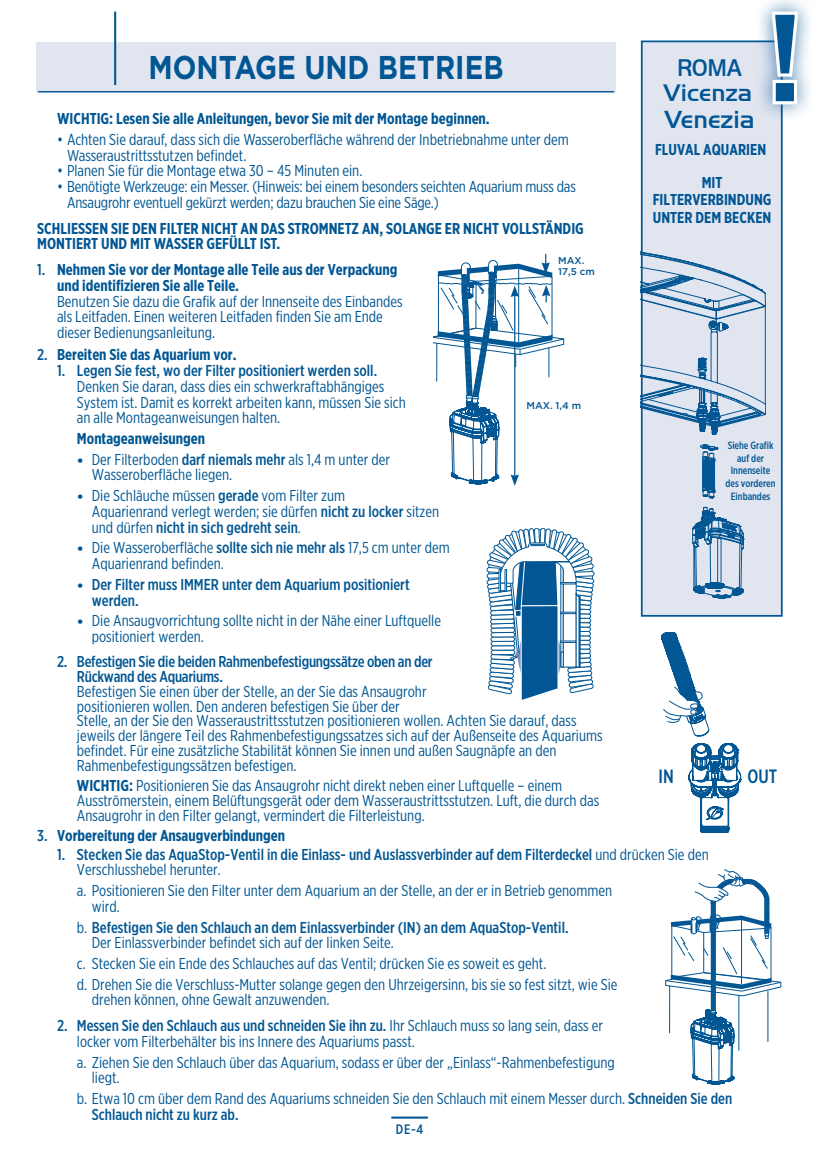
<style>
.page{position:relative;width:819px;height:1166px;background:#fff}
.page>*{position:absolute;margin:0;border:0;box-sizing:border-box;transform-origin:0 0}
.regular_body_text{font:700 123.38px "Gotham X Narrow";color:#015693}
.t1{font:700 32.9px "Gotham";color:#015693;scale:.85 1}
.t2{font:500 25.72px "Handel Gothic";color:#015693}
.t3{font:500 25.03px "Handel Got D";color:#015693;scale:.86 1}
.t4{font:500 24.85px "Handel Gothic";color:#015693}
.regular_body_text-2{font:500 19.25px "Gotham X Narrow";color:#015693}
.Indent_regular_te{font:15.75px/15.8px "Gotham X Narrow";color:#015693}
.regular_body_text-3{font:700 15.75px/15.8px "Gotham X Narrow";color:#015693}
.t5{font:500 15.75px/15.8px "Gotham X Narrow";color:#015693}
.regular_body_text-4{font:15.75px/15.8px "Gotham X Narrow";color:#015693}
.t6{font:500 13.65px "Gotham X Narrow";color:#015693}
.t7{font:500 10.5px/12.6px "Gotham X Narrow";color:#015693;text-align:center}
.callouts{font:500 9.8px/11.9px "Gotham";color:#015693}
.s1{font-weight:500}
.s2{font-family:"Calibri";font-size:14px}
.s3{font-family:"Calibri";font-weight:400;font-size:14px}
.s4{font-weight:700}
.s5{font-weight:400}
</style>
<div class="page">
<div style="left:37px;top:42px;width:579px;height:51px;background:#e1e5f0"></div>
<svg style="left:433px;top:254px;width:131px;height:232px"></svg>
<svg style="left:487px;top:528px;width:107px;height:172px"></svg>
<svg style="left:661px;top:632px;width:79px;height:200px"></svg>
<svg style="left:665px;top:869px;width:116px;height:216px"></svg>
<hr style="left:38px;top:91px;width:576px;height:1px;background:#015693">
<hr style="left:114px;top:12px;width:2px;height:73px;background:#015693">
<hr style="left:391px;top:1116px;width:37px;height:2px;background:#015693">
<div style="left:640px;top:41px;width:142px;height:576px;background:#e1e5f0;border:2px solid #015693"></div>
<div style="left:754px;top:0;width:61px;height:123px;background:#015693;opacity:.75"></div>
<svg style="left:768px;top:8px;width:33px;height:100px"></svg>
<svg style="left:640px;top:245px;width:125px;height:353px"></svg>
<p class="regular_body_text" style="left:768px;top:-18px;width:34px">!</p>
<p class="t1" style="left:148px;top:46px;width:419px">MONTAGE UND BETRIEB</p>
<p class="t3" style="left:677px;top:53px;width:76px">ROMA</p>
<p class="t4" style="left:663px;top:78px;width:91px">Vicenza</p>
<p class="t2" style="left:664px;top:104px;width:92px">Venezia</p>
<p class="regular_body_text-3" style="left:57px;top:111px;width:434px">WICHTIG: Lesen Sie alle Anleitungen, bevor Sie mit der Montage beginnen.</p>
<p class="Indent_regular_te" style="left:67px;top:131px;width:503px;text-indent:-10px">• Achten Sie darauf, dass sich die Wasseroberfläche während der Inbetriebnahme unter dem<br>Wasseraustrittsstutzen befindet.</p>
<p class="Indent_regular_te" style="left:57px;top:163px;width:307px">• Planen Sie für die Montage etwa 30 – 45 Minuten ein.</p>
<p class="Indent_regular_te" style="left:67px;top:179px;width:510px;text-indent:-10px">• Benötigte Werkzeuge: ein Messer. (Hinweis: bei einem besonders seichten Aquarium muss das<br>Ansaugrohr eventuell gekürzt werden; dazu brauchen Sie eine Säge.)</p>
<p class="regular_body_text-3" style="left:37px;top:220px;width:548px">SCHLIESSEN SIE DEN FILTER NICHT AN DAS STROMNETZ AN, SOLANGE ER NICHT VOLLSTÄNDIG<br>MONTIERT UND MIT WASSER GEFÜLLT IST.</p>
<p class="regular_body_text-3" style="left:57px;top:261px;width:342px;text-indent:-20px"><span class="s1">1.</span> Nehmen Sie vor der Montage alle Teile aus der Verpackung und identifizieren Sie alle Teile.</p>
<p class="regular_body_text-4" style="left:57px;top:293px;width:347px">Benutzen Sie dazu die Grafik auf der Innenseite des Einbandes als Leitfaden. Einen weiteren Leitfaden finden Sie am Ende dieser Bedienungsanleitung.</p>
<p class="regular_body_text-3" style="left:37px;top:347px;width:201px"><span class="s1">2.</span> Bereiten Sie das Aquarium vor.</p>
<p class="Indent_regular_te" style="left:77px;top:362px;width:330px;text-indent:-20px"><span class="s1">1. Legen Sie fest, wo der Filter positioniert werden soll.<br></span>Denken Sie daran, dass dies ein schwerkraftabhängiges System ist. Damit es korrekt arbeiten kann, müssen Sie sich an alle Montageanweisungen halten.</p>
<p class="regular_body_text-3" style="left:77px;top:430px;width:130px">Montageanweisungen</p>
<p class="Indent_regular_te" style="left:92px;top:451px;width:300px;text-indent:-15px"><span class="s2">•</span> Der Filterboden <span class="s1">darf niemals mehr</span> als 1,4 m unter der<br>Wasseroberfläche liegen.</p>
<p class="Indent_regular_te" style="left:92px;top:487px;width:349px;text-indent:-15px"><span class="s2">•</span> Die Schläuche müssen <span class="s1">gerade</span> vom Filter zum<br>Aquarienrand verlegt werden; sie dürfen <span class="s1">nicht zu locker</span> sitzen und dürfen <span class="s1">nicht in sich gedreht sein</span>.</p>
<p class="Indent_regular_te" style="left:92px;top:540px;width:359px;text-indent:-15px"><span class="s2">•</span> Die Wasseroberfläche <span class="s1">sollte sich nie mehr als</span> 17,5 cm unter dem<br>Aquarienrand befinden.</p>
<p class="t5" style="left:92px;top:576px;width:319px;text-indent:-15px"><span class="s3">•</span> Der Filter muss IMMER unter dem Aquarium positioniert werden.</p>
<p class="Indent_regular_te" style="left:92px;top:613px;width:351px;text-indent:-15px"><span class="s2">•</span> Die Ansaugvorrichtung sollte nicht in der Nähe einer Luftquelle positioniert werden.</p>
<p class="Indent_regular_te" style="left:77px;top:654px;width:527px;line-height:14.9px;text-indent:-20px"><span class="s1">2. Befestigen Sie die beiden Rahmenbefestigungssätze oben an der<br>Rückwand des Aquariums.<br></span>Befestigen Sie einen über der Stelle, an der Sie das Ansaugrohr<br>positionieren wollen. Den anderen befestigen Sie über der<br>Stelle, an der Sie den Wasseraustrittsstutzen positionieren wollen. Achten Sie darauf, dass jeweils der längere Teil des Rahmenbefestigungssatzes sich auf der Außenseite des Aquariums befindet. Für eine zusätzliche Stabilität können Sie innen und außen Saugnäpfe an den Rahmenbefestigungssätzen befestigen.</p>
<p class="Indent_regular_te" style="left:77px;top:777px;width:523px;line-height:14.9px"><span class="s4">WICHTIG:</span> Positionieren Sie das Ansaugrohr nicht direkt neben einer Luftquelle – einem<br>Ausströmerstein, einem Belüftungsgerät oder dem Wasseraustrittsstutzen. Luft, die durch das<br>Ansaugrohr in den Filter gelangt, vermindert die Filterleistung.</p>
<p class="regular_body_text-3" style="left:37px;top:828px;width:249px"><span class="s1">3.</span> Vorbereitung der Ansaugverbindungen</p>
<p class="t5" style="left:77px;top:846px;width:633px;text-indent:-20px">1. Stecken Sie das AquaStop-Ventil in die Einlass- und Auslassverbinder auf dem Filterdeckel <span class="s5">und drücken Sie den<br>Verschlusshebel herunter.</span></p>
<p class="Indent_regular_te" style="left:92px;top:882px;width:522px;text-indent:-15px">a. Positionieren Sie den Filter unter dem Aquarium an der Stelle, an der er in Betrieb genommen wird.</p>
<p class="t5" style="left:92px;top:919px;width:478px;text-indent:-15px"><span class="s5">b.</span> Befestigen Sie den Schlauch an dem Einlassverbinder (IN) an dem AquaStop-Ventil.<br><span class="s5">Der Einlassverbinder befindet sich auf der linken Seite.</span></p>
<p class="Indent_regular_te" style="left:77px;top:955px;width:471px">c. Stecken Sie ein Ende des Schlauches auf das Ventil; drücken Sie es soweit es geht.</p>
<p class="Indent_regular_te" style="left:92px;top:976px;width:527px;text-indent:-15px">d. Drehen Sie die Verschluss-Mutter solange gegen den Uhrzeigersinn, bis sie so fest sitzt, wie Sie drehen können, ohne Gewalt anzuwenden.</p>
<p class="Indent_regular_te" style="left:77px;top:1017px;width:527px;text-indent:-20px"><span class="s1">2. Messen Sie den Schlauch aus und schneiden Sie ihn zu.</span> Ihr Schlauch muss so lang sein, dass er locker vom Filterbehälter bis ins Innere des Aquariums passt.</p>
<p class="Indent_regular_te" style="left:92px;top:1054px;width:524px;text-indent:-15px">a. Ziehen Sie den Schlauch über das Aquarium, sodass er über der „Einlass“-Rahmenbefestigung liegt.</p>
<p class="Indent_regular_te" style="left:92px;top:1090px;width:642px;text-indent:-15px">b. Etwa 10 cm über dem Rand des Aquariums schneiden Sie den Schlauch mit einem Messer durch. <span class="s1">Schneiden Sie den<br>Schlauch nicht zu kurz ab.</span></p>
<p class="regular_body_text-3" style="left:655px;top:141px;width:113px">FLUVAL AQUARIEN</p>
<p class="regular_body_text-3" style="left:652px;top:173px;width:120px;line-height:17.5px;text-align:center">MIT<br>FILTERVERBINDUNG<br>UNTER DEM BECKEN</p>
<p class="callouts" style="left:558px;top:254px;width:38px">MAX.<br>17,5 cm</p>
<p class="callouts" style="left:526px;top:399px;width:56px">MAX. 1,4 m</p>
<p class="t7" style="left:725px;top:439px;width:52px">Siehe Grafik auf der<br>Innenseite des vorderen<br>Einbandes</p>
<p class="regular_body_text-2" style="left:658px;top:764px;width:17px">IN</p>
<p class="regular_body_text-2" style="left:747px;top:764px;width:31px">OUT</p>
<p class="t6" style="left:396px;top:1120px;width:29px">DE-4</p>
</div>
